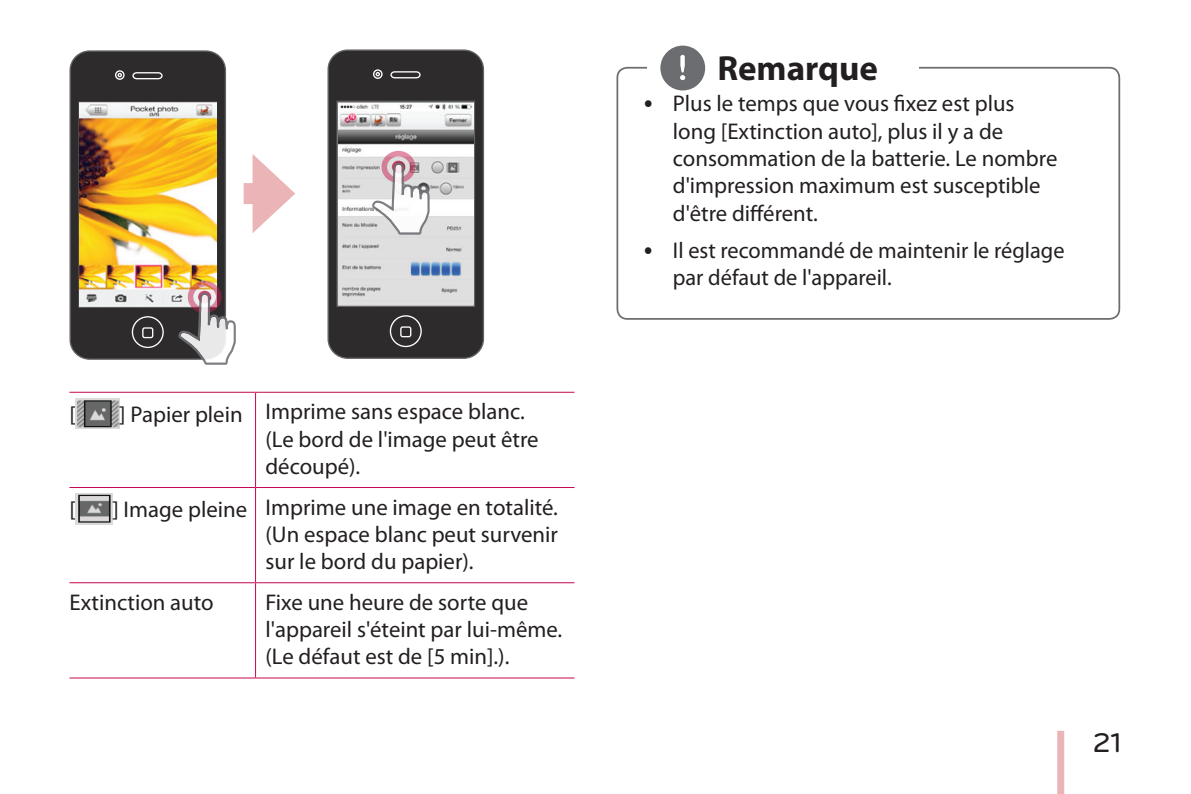
<style>
.page{position:relative;width:1191px;height:794px;background:#fff}
.page>*{position:absolute;margin:0;border:0;box-sizing:border-box;transform-origin:0 0}
.t1{font:700 35px "Myriad Pro";color:#231f20}
.t2{font:500 28px "Bryant LG";color:#231f20}
.t3{font:22.75px/27.3px "Myriad Pro";color:#231f20}
.s1{font-family:"UPSYS Common";font-weight:400;font-size:52.5px;color:#6c6d70}
</style>
<div class="page">
<div style="left:1057px;top:731px;width:7px;height:63px;background:#ebb5b7"></div>
<div style="left:70px;top:51px;width:155px;height:308px;background:#2e2b2c;border-radius:20px"></div>
<div style="left:69px;top:50px;width:157px;height:310px;border:1px solid #636366;border-radius:20px"></div>
<svg style="left:78px;top:102px;width:139px;height:206px"></svg>
<svg style="left:114px;top:70px;width:50px;height:279px"></svg>
<img style="left:80px;top:102px;width:136px;height:204px">
<div style="left:328px;top:50px;width:155px;height:308px;background:#2e2b2c;border-radius:20px"></div>
<div style="left:327px;top:50px;width:157px;height:309px;border:1px solid #636366;border-radius:20px"></div>
<svg style="left:336px;top:101px;width:139px;height:206px"></svg>
<div style="left:244px;top:183px;width:25px;height:21px;background:#ebb5b7"></div>
<svg style="left:252px;top:154px;width:43px;height:79px"></svg>
<div style="left:188px;top:281px;width:34px;height:32px;border:6px solid #c31e4d;border-radius:50%"></div>
<svg style="left:178px;top:292px;width:58px;height:73px"></svg>
<img style="left:338px;top:103px;width:136px;height:202px">
<svg style="left:372px;top:69px;width:57px;height:279px"></svg>
<hr style="left:69px;top:392px;width:186px;height:1px;background:#c50750">
<hr style="left:69px;top:487px;width:186px;height:1px;background:#c50750">
<hr style="left:69px;top:582px;width:186px;height:1px;background:#c50750">
<hr style="left:255px;top:393px;width:1px;height:94px;background:#c50750">
<hr style="left:255px;top:488px;width:1px;height:94px;background:#c50750">
<hr style="left:255px;top:583px;width:1px;height:94px;background:#c50750">
<hr style="left:255px;top:392px;width:319px;height:1px;background:#c50750">
<hr style="left:255px;top:487px;width:319px;height:1px;background:#c50750">
<hr style="left:255px;top:582px;width:319px;height:1px;background:#c50750">
<hr style="left:69px;top:677px;width:186px;height:1px;background:#c50750">
<hr style="left:255px;top:677px;width:319px;height:1px;background:#c50750">
<img style="left:76px;top:399px;width:43px;height:30px">
<img style="left:76px;top:494px;width:36px;height:30px">
<div style="left:616px;top:67px;width:504px;height:253px;border:2px solid #6c6d70;border-radius:10px"></div>
<div style="left:648px;top:50px;width:271px;height:44px;background:#fff"></div>
<p class="t3" style="left:69px;top:400px;width:8px">[</p>
<p class="t3" style="left:265px;top:397px;width:275px;text-indent:-146px">] Papier plein Imprime sans espace blanc. (Le bord de l'image peut être découpé).</p>
<p class="t3" style="left:69px;top:496px;width:8px">[</p>
<p class="t3" style="left:265px;top:493px;width:294px;text-align:justify;text-indent:-153px">] Image pleine Imprime une image en totalité. (Un espace blanc peut survenir sur le bord du papier).</p>
<p class="t3" style="left:69px;top:588px;width:146px">Extinction auto</p>
<p class="t3" style="left:265px;top:588px;width:298px">Fixe une heure de sorte que l'appareil s'éteint par lui-même. (Le défaut est de [5 min].).</p>
<h1 class="t1" style="left:658px;top:45px;width:222px"><span class="s1">,</span> Remarque</h1>
<p class="t3" style="left:673px;top:90px;width:386px">Plus le temps que vous fixez est plus long [Extinction auto], plus il y a de consommation de la batterie. Le nombre d'impression maximum est susceptible d'être différent.</p>
<p class="t3" style="left:673px;top:236px;width:393px">Il est recommandé de maintenir le réglage par défaut de l'appareil.</p>
<p class="t2" style="left:1092px;top:725px;width:30px">21</p>
</div>
